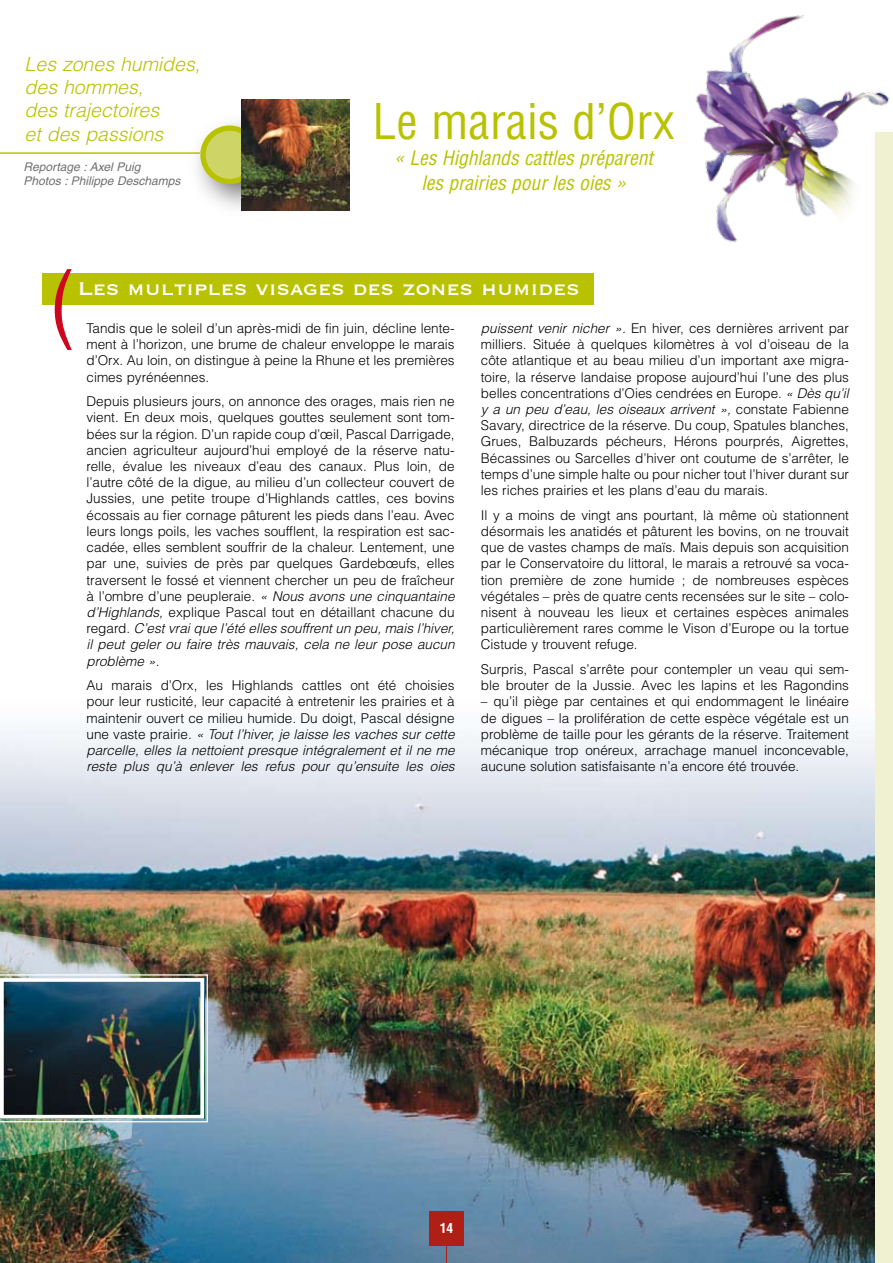
<style>
.page{position:relative;width:893px;height:1263px;background:#fff}
.page>*{position:absolute;margin:0;border:0;box-sizing:border-box;transform-origin:0 0}
.t1{font:85.95px "Helvetica";color:#cc071e;scale:.86 1}
.t2{font:condensed 48px "Helvetica";color:#b9c200}
.t3{font:24px "Copperplate";color:#fff}
.t4{font:italic 300 19.5px/23.4px "Helvetica";color:#b9c200}
.t5{font:italic condensed 19.5px/25.5px "Helvetica";color:#b9c200;text-align:center}
.t6{font:300 13.5px/16.2px "Helvetica";color:#000;text-align:justify}
.t7{font:700 condensed 13.5px "Helvetica";color:#fff}
.t8{font:italic 12px/14.4px "Helvetica";color:#707173}
.s1{font-style:italic}
</style>
<div class="page">
<img style="left:0;top:617px;width:876px;height:646px">
<hr style="left:0;top:152px;width:200px;height:2px;background:#b9c200">
<div style="left:184px;top:109px;width:112px;height:113px;background:#000;opacity:.55"></div>
<svg style="left:201px;top:126px;width:40px;height:58px;background:#cdd25f"></svg>
<img style="left:241px;top:100px;width:108px;height:110px">
<div style="left:43px;top:273px;width:551px;height:32px;background:#b9c200"></div>
<img style="left:0;top:931px;width:208px;height:229px">
<div style="left:0;top:978px;width:204px;height:140px;border:4px solid #fff"></div>
<div style="left:876px;top:132px;width:17px;height:1131px;background:#eff1d0"></div>
<img style="left:696px;top:15px;width:194px;height:289px">
<div style="left:429px;top:1212px;width:34px;height:34px;background:#af1f16"></div>
<svg style="left:446px;top:1246px;width:1px;height:17px"></svg>
<h3 class="t4" style="left:25px;top:51px;width:177px">Les zones humides, des hommes,<br>des trajectoires<br>et des passions</h3>
<p class="t8" style="left:23px;top:159px;width:159px">Reportage : Axel Puig<br>Photos : Philippe Deschamps</p>
<h2 class="t2" style="left:373px;top:92px;width:303px">Le marais d’Orx</h2>
<h3 class="t5" style="left:394px;top:145px;width:260px">« Les Highlands cattles préparent les prairies pour les oies »</h3>
<h1 class="t1" style="left:50px;top:252px;width:30px">(</h1>
<h3 class="t3" style="left:78px;top:273px;width:503px">Les multiples visages des zones humides</h3>
<p class="t6" style="left:87px;top:320px;width:370px">Tandis que le soleil d’un après-midi de fin juin, décline lente&shy;ment à l’horizon, une brume de chaleur enveloppe le marais d’Orx. Au loin, on distingue à peine la Rhune et les premières cimes pyrénéennes.</p>
<p class="t6" style="left:87px;top:393px;width:370px">Depuis plusieurs jours, on annonce des orages, mais rien ne vient. En deux mois, quelques gouttes seulement sont tom&shy;bées sur la région. D’un rapide coup d’œil, Pascal Darrigade, ancien agriculteur aujourd’hui employé de la réserve natu&shy;relle, évalue les niveaux d’eau des canaux. Plus loin, de l’autre côté de la digue, au milieu d’un collecteur couvert de Jussies, une petite troupe d’Highlands cattles, ces bovins écossais au fier cornage pâturent les pieds dans l’eau. Avec leurs longs poils, les vaches soufflent, la respiration est sac&shy;cadée, elles semblent souffrir de la chaleur. Lentement, une par une, suivies de près par quelques Gardebœufs, elles traversent le fossé et viennent chercher un peu de fraîcheur à l’ombre d’une peupleraie. <span class="s1">« Nous avons une cinquantaine d’Highlands,</span> explique Pascal tout en détaillant chacune du regard. <span class="s1">C’est vrai que l’été elles souffrent un peu, mais l’hiver, il peut geler ou faire très mauvais, cela ne leur pose aucun problème ».</span></p>
<p class="t6" style="left:87px;top:677px;width:370px">Au marais d’Orx, les Highlands cattles ont été choisies pour leur rusticité, leur capacité à entretenir les prairies et à maintenir ouvert ce milieu humide. Du doigt, Pascal désigne une vaste prairie. <span class="s1">« Tout l’hiver, je laisse les vaches sur cette parcelle, elles la nettoient presque intégralement et il ne me reste plus qu’à enlever les refus pour qu’ensuite les oies</span></p>
<p class="t6" style="left:481px;top:320px;width:370px"><span class="s1">puissent venir nicher ».</span> En hiver, ces dernières arrivent par milliers. Située à quelques kilomètres à vol d’oiseau de la côte atlantique et au beau milieu d’un important axe migra&shy;toire, la réserve landaise propose aujourd’hui l’une des plus belles concentrations d’Oies cendrées en Europe. <span class="s1">« Dès qu’il y a un peu d’eau, les oiseaux arrivent »,</span> constate Fabienne Savary, directrice de la réserve. Du coup, Spatules blanches, Grues, Balbuzards pécheurs, Hérons pourprés, Aigrettes, Bécassines ou Sarcelles d’hiver ont coutume de s’arrêter, le temps d’une simple halte ou pour nicher tout l’hiver durant sur les riches prairies et les plans d’eau du marais.</p>
<p class="t6" style="left:481px;top:506px;width:370px">Il y a moins de vingt ans pourtant, là même où stationnent désormais les anatidés et pâturent les bovins, on ne trouvait que de vastes champs de maïs. Mais depuis son acquisition par le Conservatoire du littoral, le marais a retrouvé sa voca&shy;tion première de zone humide ; de nombreuses espèces végétales – près de quatre cents recensées sur le site – colo&shy;nisent à nouveau les lieux et certaines espèces animales particulièrement rares comme le Vison d’Europe ou la tortue Cistude y trouvent refuge.</p>
<p class="t6" style="left:481px;top:661px;width:370px">Surpris, Pascal s’arrête pour contempler un veau qui sem&shy;ble brouter de la Jussie. Avec les lapins et les Ragondins</p>
<p class="t6" style="left:481px;top:693px;width:370px">– qu’il piège par centaines et qui endommagent le linéaire de digues – la prolifération de cette espèce végétale est un problème de taille pour les gérants de la réserve. Traitement mécanique trop onéreux, arrachage manuel inconcevable, aucune solution satisfaisante n’a encore été trouvée.</p>
<p class="t7" style="left:440px;top:1219px;width:15px">14</p>
</div>
